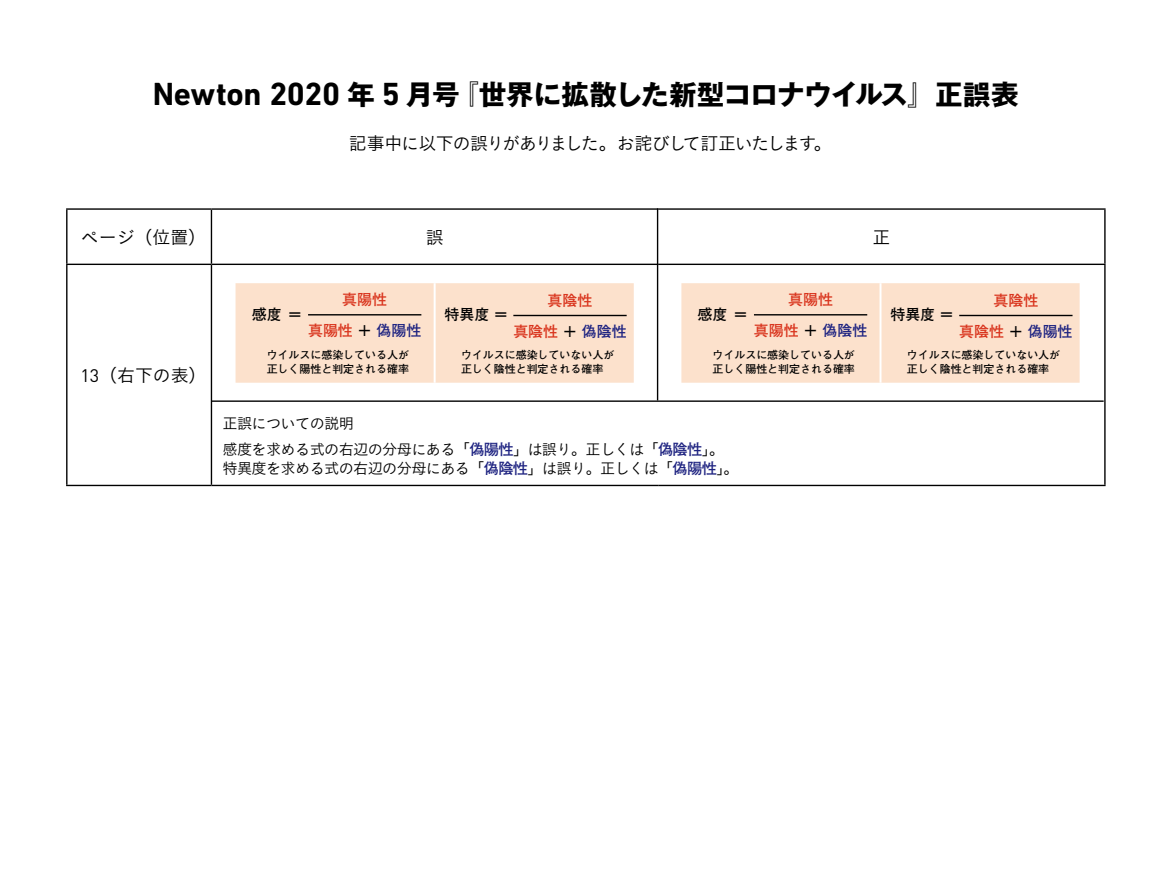
<style>
.page{position:relative;width:1170px;height:893px;background:#fff}
.page>*{position:absolute;margin:0;border:0;box-sizing:border-box;transform-origin:0 0}
.t1{font:700 27.6px "Gothic MB101 Pr 6 N";letter-spacing:-.025em;color:#000}
.t2{font:18px "Koburina Go Std N W3";letter-spacing:-.075em;color:#000}
.t3{font:18px "Koburina Go Std N W3";letter-spacing:-.05em;color:#000}
.t4{font:15.15px/26px "Koburina Go Std N W3";letter-spacing:-.045em;color:#000}
.t5{font:700 14.85px "Futo Go B101 Pr 6 N";color:#d9341d}
.t6{font:700 14.85px "Futo Go B101 Pr 6 N";color:#000}
.t7{font:700 10.95px/14px "Futo Go B101 Pr 6 N";color:#000}
.s1{font-family:"DIN Next LT Pro";font-size:32.55px}
.s2{font-family:"DINOT"}
.s3{color:#000}
.s4{color:#1e2381}
.s5{font-family:"Futo Go B101 Pr 6 N";font-weight:700;color:#1e2381}
</style>
<div class="page">
<hr style="left:66px;top:208px;width:145px;height:2px;background:#000">
<hr style="left:66px;top:210px;width:1px;height:54px;background:#000">
<hr style="left:211px;top:208px;width:447px;height:2px;background:#000">
<hr style="left:211px;top:210px;width:1px;height:54px;background:#000">
<hr style="left:658px;top:208px;width:447px;height:2px;background:#000">
<hr style="left:1104px;top:210px;width:1px;height:54px;background:#000">
<hr style="left:66px;top:264px;width:145px;height:1px;background:#000">
<hr style="left:66px;top:265px;width:1px;height:220px;background:#000">
<hr style="left:211px;top:264px;width:447px;height:1px;background:#000">
<hr style="left:211px;top:265px;width:1px;height:220px;background:#000">
<hr style="left:658px;top:264px;width:447px;height:1px;background:#000">
<hr style="left:1104px;top:265px;width:1px;height:220px;background:#000">
<hr style="left:66px;top:485px;width:145px;height:1px;background:#000">
<hr style="left:211px;top:485px;width:447px;height:1px;background:#000">
<hr style="left:658px;top:485px;width:447px;height:1px;background:#000">
<hr style="left:657px;top:208px;width:1px;height:192px;background:#000">
<hr style="left:211px;top:400px;width:892px;height:2px;background:#000">
<div style="left:235px;top:283px;width:398px;height:100px;background:#fce1cc"></div>
<hr style="left:433px;top:283px;width:2px;height:100px;background:#fff">
<hr style="left:308px;top:314px;width:113px;height:1px;background:#000">
<hr style="left:513px;top:315px;width:113px;height:1px;background:#000">
<div style="left:681px;top:283px;width:398px;height:100px;background:#fce1cc"></div>
<hr style="left:879px;top:283px;width:2px;height:100px;background:#fff">
<hr style="left:754px;top:314px;width:113px;height:1px;background:#000">
<hr style="left:959px;top:315px;width:113px;height:1px;background:#000">
<h1 class="t1" style="left:153px;top:71px;width:867px"><span class="s1">Newton 2020</span> 年 <span class="s1">5</span> 月号『世界に拡散した新型コロナウイルス』正誤表</h1>
<h2 class="t2" style="left:349px;top:130px;width:484px">記事中に以下の誤りがありました。お詫びして訂正いたします。</h2>
<h2 class="t3" style="left:81px;top:223px;width:127px">ページ（位置）</h2>
<h2 class="t3" style="left:426px;top:223px;width:19px">誤</h2>
<h2 class="t3" style="left:872px;top:223px;width:19px">正</h2>
<h2 class="t3" style="left:81px;top:361px;width:127px"><span class="s2">13</span>（右下の表）</h2>
<h3 class="t6" style="left:252px;top:303px;width:52px">感度＝</h3>
<h3 class="t5" style="left:342px;top:287px;width:46px">真陽性</h3>
<h3 class="t5" style="left:308px;top:319px;width:115px">真陽性<span class="s3">＋</span><span class="s4">偽陽性</span></h3>
<p class="t7" style="left:267px;top:347px;width:144px">ウイルスに感染している人が正しく陽性と判定される確率</p>
<h3 class="t5" style="left:547px;top:288px;width:46px">真陰性</h3>
<h3 class="t6" style="left:444px;top:303px;width:65px">特異度＝</h3>
<p class="t7" style="left:461px;top:347px;width:155px">ウイルスに感染していない人が正しく陰性と判定される確率</p>
<h3 class="t5" style="left:513px;top:319px;width:115px">真陰性<span class="s3">＋</span><span class="s4">偽陰性</span></h3>
<h3 class="t6" style="left:697px;top:303px;width:52px">感度＝</h3>
<h3 class="t5" style="left:788px;top:287px;width:46px">真陽性</h3>
<h3 class="t5" style="left:754px;top:319px;width:115px">真陽性<span class="s3">＋</span><span class="s4">偽陰性</span></h3>
<p class="t7" style="left:712px;top:347px;width:144px">ウイルスに感染している人が正しく陽性と判定される確率</p>
<h3 class="t5" style="left:993px;top:288px;width:46px">真陰性</h3>
<h3 class="t6" style="left:890px;top:303px;width:65px">特異度＝</h3>
<p class="t7" style="left:906px;top:347px;width:155px">ウイルスに感染していない人が正しく陰性と判定される確率</p>
<h3 class="t5" style="left:959px;top:319px;width:115px">真陰性<span class="s3">＋</span><span class="s4">偽陽性</span></h3>
<h3 class="t4" style="left:222px;top:410px;width:503px">正誤についての説明<br>感度を求める式の右辺の分母にある「<span class="s5">偽陽性</span>」は誤り。正しくは「<span class="s5">偽陰性</span>」。</h3>
<h3 class="t4" style="left:222px;top:455px;width:517px">特異度を求める式の右辺の分母にある「<span class="s5">偽陰性</span>」は誤り。正しくは「<span class="s5">偽陽性</span>」。</h3>
</div>
